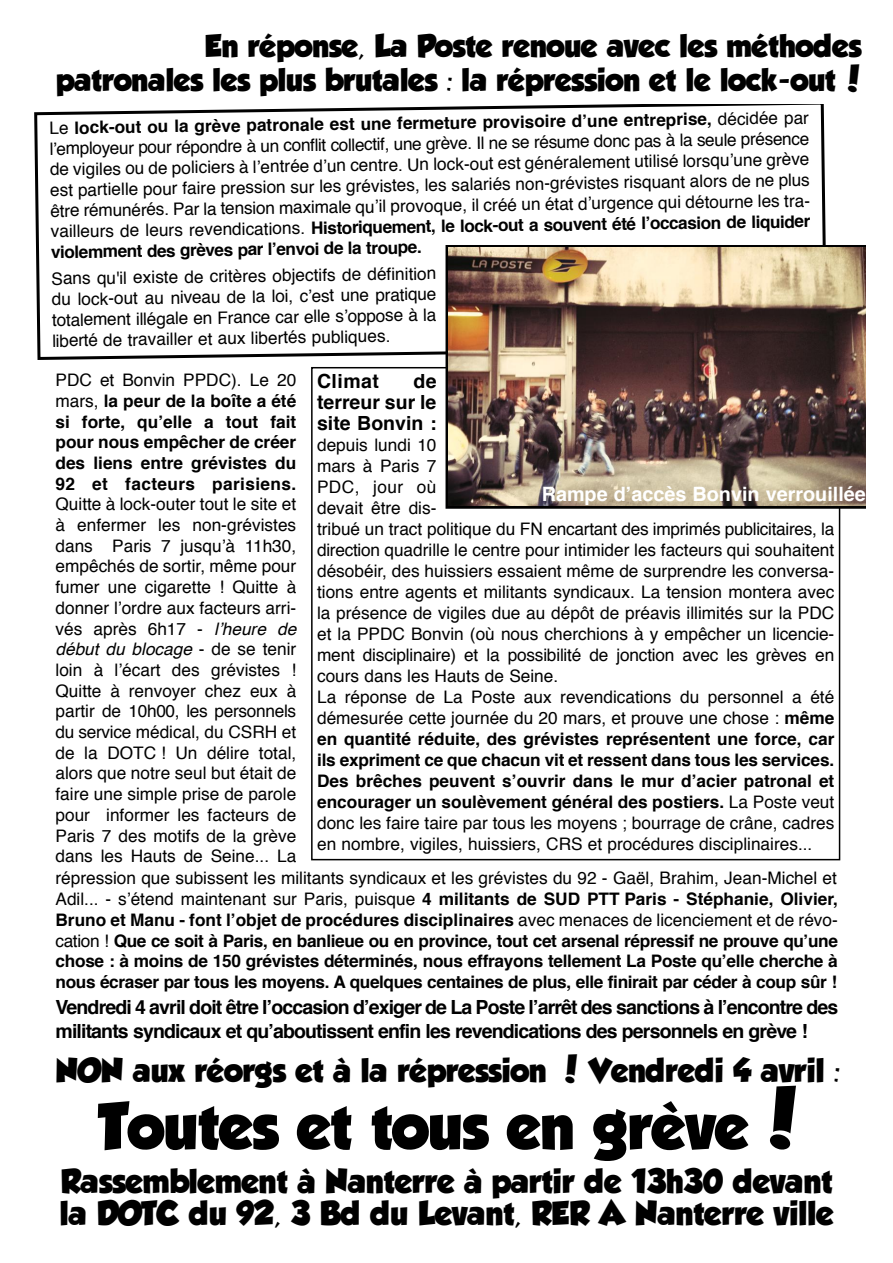
<style>
.page{position:relative;width:893px;height:1263px;background:#fff}
.page>*{position:absolute;margin:0;border:0;box-sizing:border-box;transform-origin:0 0}
.t1{font:57.9px "GROBOLD";color:#000}
.t2{font:30px/31.5px "GROBOLD";color:#000}
.t3{font:29.7px "GROBOLD";color:#000}
.t4{font:28.5px/34.2px "GROBOLD";color:#000;text-align:right}
.t5{font:700 19.8px "Helvetica";color:#fff}
.t6{font:700 19.5px/21px "Helvetica";letter-spacing:-.045em;color:#000;text-align:justify}
.t7{font:17.25px/20.7px "Helvetica";color:#000}
.t8{font:700 17.25px/20.7px "Helvetica";letter-spacing:-.01em;color:#000;text-align:justify}
.s1{font-weight:700}
.s2{font-weight:400}
.s3{font-style:italic}
.s4{font-size:65.7px}
</style>
<div class="page">
<svg style="left:34px;top:104px;width:792px;height:256px"></svg>
<svg style="left:445px;top:245px;width:421px;height:264px;background:#2f2d28"></svg>
<img style="left:448px;top:248px;width:418px;height:258px">
<h3 class="t4" style="left:56px;top:31px;width:806px">En réponse, La Poste renoue avec les méthodes patronales les plus brutales : la répression et le lock-out!</h3>
<p class="t7" style="left:49px;top:120px;width:764px;rotate:-1deg">Le <span class="s1">lock-out ou la grève patronale est une fermeture provisoire d’une entreprise,</span> décidée par l’employeur pour répondre à un conflit collectif, une grève. Il ne se résume donc pas à la seule présence de vigiles ou de policiers à l’entrée d’un centre. Un lock-out est généralement utilisé lorsqu’une grève est partielle pour faire pression sur les grévistes, les salariés non-grévistes risquant alors de ne plus être rémunérés. Par la tension maximale qu’il provoque, il créé un état d’urgence qui détourne les tra&shy;vailleurs de leurs revendications. <span class="s1">Historiquement, le lock-out a souvent été l’occasion de liquider</span></p>
<p class="t8" style="left:51px;top:244px;width:372px;rotate:-1deg">violemment des grèves par l’envoi de la troupe.</p>
<p class="t7" style="left:51px;top:270px;width:387px;text-align:justify;rotate:-1deg">Sans qu'il existe de critères objectifs de définition du lock-out au niveau de la loi, c’est une pratique totalement illégale en France car elle s’oppose à la liberté de travailler et aux libertés publiques.</p>
<p class="t6" style="left:317px;top:372px;width:63px">Climat</p>
<p class="t8" style="left:55px;top:371px;width:242px"><span class="s2">PDC et Bonvin PPDC). Le 20 mars,</span> la peur de la boîte a été si forte, qu’elle a tout fait pour nous empêcher de créer des liens entre grévistes du 92 et facteurs parisiens.</p>
<p class="t7" style="left:55px;top:495px;width:242px;text-align:justify">Quitte à lock-outer tout le site et à enfermer les non-grévistes dans Paris 7 jusqu’à 11h30, empêchés de sortir, même pour fumer une cigarette ! Quitte à donner l’ordre aux facteurs arri&shy;vés après 6h17 - <span class="s3">l’heure de début du blocage</span> - de se tenir loin à l’écart des grévistes !<br>Quitte à renvoyer chez eux à partir de 10h00, les personnels du service médical, du CSRH et de la DOTC ! Un délire total, alors que notre seul but était de faire une simple prise de parole pour informer les facteurs de Paris 7 des motifs de la grève dans les Hauts de Seine... La</p>
<p class="t6" style="left:317px;top:372px;width:121px;text-indent:96px">de terreur sur le site Bonvin :</p>
<p class="t7" style="left:317px;top:435px;width:518px">depuis lundi 10<br>mars à Paris 7<br>PDC, jour où<br>devait être dis-<br>tribué un tract politique du FN encartant des imprimés publicitaires, la direction quadrille le centre pour intimider les facteurs qui souhaitent désobéir, des huissiers essaient même de surprendre les conversa&shy;tions entre agents et militants syndicaux. La tension montera avec la présence de vigiles due au dépôt de préavis illimités sur la PDC et la PPDC Bonvin (où nous cherchions à y empêcher un licencie&shy;ment disciplinaire) et la possibilité de jonction avec les grèves en cours dans les Hauts de Seine.<br>La réponse de La Poste aux revendications du personnel a été démesurée cette journée du 20 mars, et prouve une chose : <span class="s1">même en quantité réduite, des grévistes représentent une force, car ils expriment ce que chacun vit et ressent dans tous les services.<br>Des brêches peuvent s’ouvrir dans le mur d’acier patronal et encourager un soulèvement général des postiers.</span> La Poste veut donc les faire taire par tous les moyens ; bourrage de crâne, cadres en nombre, vigiles, huissiers, CRS et procédures disciplinaires...</p>
<p class="t5" style="left:541px;top:485px;width:326px">Rampe d’accès Bonvin verrouillée</p>
<p class="t8" style="left:55px;top:869px;width:784px"><span class="s2">répression que subissent les militants syndicaux et les grévistes du 92 - Gaël, Brahim, Jean-Michel et Adil... - s’étend maintenant sur Paris, puisque</span> 4 militants de SUD PTT Paris - Stéphanie, Olivier, Bruno et Manu - font l’objet de procédures disciplinaires <span class="s2">avec menaces de licenciement et de révo&shy;cation !</span> Que ce soit à Paris, en banlieue ou en province, tout cet arsenal répressif ne prouve qu’une chose : à moins de 150 grévistes déterminés, nous effrayons tellement La Poste qu’elle cherche à nous écraser par tous les moyens. A quelques centaines de plus, elle finirait par céder à coup sûr !</p>
<p class="t6" style="left:55px;top:998px;width:784px;line-height:23.4px">Vendredi 4 avril doit être l’occasion d’exiger de La Poste l’arrêt des sanctions à l’encontre des militants syndicaux et qu’aboutissent enfin les revendications des personnels en grève !</p>
<h3 class="t3" style="left:55px;top:1058px;width:785px">NON aux réorgs et à la répression ! Vendredi 4 avril :</h3>
<h1 class="t1" style="left:98px;top:1103px;width:704px">Toutes et tous en grève <span class="s4">!</span></h1>
<h2 class="t2" style="left:60px;top:1168px;width:775px">Rassemblement à Nanterre à partir de 13h30 devant la DOTC du 92, 3 Bd du Levant, RER A Nanterre ville</h2>
</div>
